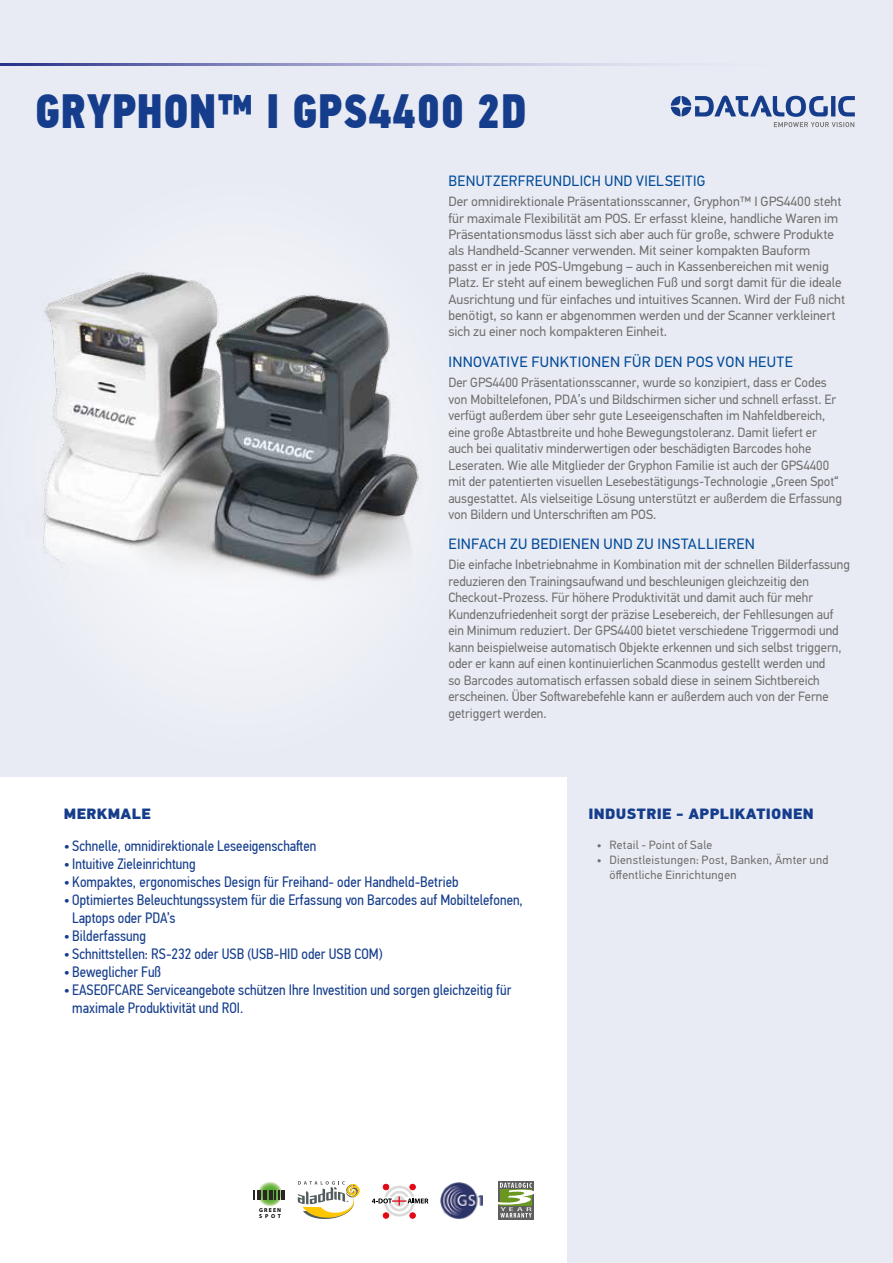
<style>
.page{position:relative;width:893px;height:1263px;background:#e8ebf3}
.page>*{position:absolute;margin:0;border:0;box-sizing:border-box;transform-origin:0 0}
.t1{font:48px "PF Din Text Cond Pro X Black";letter-spacing:.01em;color:#153d8c;scale:.91 1}
.t2{font:15px/18px "PF Din Text Cond Pro";color:#153d8c}
.t3{font:15px "PF Din Text Pro";letter-spacing:.025em;color:#004a99}
.t4{font:900 15px "PF Din Text Pro";letter-spacing:.02em;color:#153d8c}
.t5{font:15px "PF Din Text Pro";letter-spacing:.025em;color:#004a99;scale:.96 1}
.t6{font:13.5px/16.5px "PF Din Text Pro";color:#706f6f;scale:.96 1}
.t7{font:13.5px/16.2px "PF Din Text Pro";color:#706f6f}
.t8{font:12px/15px "PF Din Text Pro";letter-spacing:.025em;color:#706f6f}
.t9{font:700 5.7px/5.7px "Myriad Pro";letter-spacing:.2em;color:#000}
</style>
<div class="page">
<svg style="left:0;top:64px;width:645px;height:1px"></svg>
<svg style="left:671px;top:96px;width:184px;height:31px"></svg>
<div style="left:0;top:777px;width:567px;height:486px;background:#fff"></div>
<svg style="left:298px;top:1181px;width:62px;height:38px"></svg>
<img style="left:440px;top:1182px;width:43px;height:37px">
<svg style="left:257px;top:1181px;width:25px;height:25px"></svg>
<svg style="left:254px;top:1190px;width:7px;height:10px"></svg>
<hr style="left:263px;top:1190px;width:4px;height:10px;background:#2b2523">
<svg style="left:269px;top:1190px;width:16px;height:10px"></svg>
<svg style="left:498px;top:1181px;width:36px;height:38px"></svg>
<svg style="left:498px;top:1183px;width:36px;height:34px"></svg>
<svg style="left:372px;top:1184px;width:56px;height:34px"></svg>
<img style="left:43px;top:272px;width:376px;height:360px">
<h1 class="t1" style="left:35px;top:81px;width:542px">GRYPHON™ I GPS4400 2D</h1>
<p class="t5" style="left:448px;top:172px;width:269px">BENUTZERFREUNDLICH UND VIELSEITIG</p>
<p class="t7" style="left:448px;top:194px;width:398px">Der omnidirektionale Präsentationsscanner, Gryphon™ I GPS4400 steht für maximale Flexibilität am POS. Er erfasst kleine, handliche Waren im Präsentationsmodus lässt sich aber auch für große, schwere Produkte als Handheld-Scanner verwenden. Mit seiner kompakten Bauform<br>passt er in jede POS-Umgebung – auch in Kassenbereichen mit wenig Platz. Er steht auf einem beweglichen Fuß und sorgt damit für die ideale Ausrichtung und für einfaches und intuitives Scannen. Wird der Fuß nicht benötigt, so kann er abgenommen werden und der Scanner verkleinert sich zu einer noch kompakteren Einheit.</p>
<p class="t3" style="left:449px;top:353px;width:346px">INNOVATIVE FUNKTIONEN FÜR DEN POS VON HEUTE</p>
<p class="t6" style="left:448px;top:375px;width:412px">Der GPS4400 Präsentationsscanner, wurde so konzipiert, dass er Codes von Mobiltelefonen, PDA’s und Bildschirmen sicher und schnell erfasst. Er verfügt außerdem über sehr gute Leseeigenschaften im Nahfeldbereich, eine große Abtastbreite und hohe Bewegungstoleranz. Damit liefert er auch bei qualitativ minderwertigen oder beschädigten Barcodes hohe Leseraten. Wie alle Mitglieder der Gryphon Familie ist auch der GPS4400 mit der patentierten visuellen Lesebestätigungs-Technologie „Green Spot“ ausgestattet. Als vielseitige Lösung unterstützt er außerdem die Erfassung von Bildern und Unterschriften am POS.</p>
<p class="t3" style="left:449px;top:535px;width:308px">EINFACH ZU BEDIENEN UND ZU INSTALLIEREN</p>
<p class="t6" style="left:448px;top:557px;width:420px">Die einfache Inbetriebnahme in Kombination mit der schnellen Bilderfassung reduzieren den Trainingsaufwand und beschleunigen gleichzeitig den Checkout-Prozess. Für höhere Produktivität und damit auch für mehr Kundenzufriedenheit sorgt der präzise Lesebereich, der Fehllesungen auf ein Minimum reduziert. Der GPS4400 bietet verschiedene Triggermodi und kann beispielweise automatisch Objekte erkennen und sich selbst triggern, oder er kann auf einen kontinuierlichen Scanmodus gestellt werden und<br>so Barcodes automatisch erfassen sobald diese in seinem Sichtbereich erscheinen. Über Softwarebefehle kann er außerdem auch von der Ferne getriggert werden.</p>
<p class="t4" style="left:64px;top:804px;width:88px">MERKMALE</p>
<p class="t2" style="left:64px;top:836px;width:254px">• Schnelle, omnidirektionale Leseeigenschaften</p>
<p class="t2" style="left:64px;top:854px;width:133px">• Intuitive Zieleinrichtung</p>
<p class="t2" style="left:64px;top:872px;width:396px">• Kompaktes, ergonomisches Design für Freihand- oder Handheld-Betrieb</p>
<p class="t2" style="left:72px;top:890px;width:452px;text-indent:-9px">• Optimiertes Beleuchtungssystem für die Erfassung von Barcodes auf Mobiltelefonen,<br>Laptops oder PDA’s</p>
<p class="t2" style="left:64px;top:926px;width:84px">• Bilderfassung</p>
<p class="t2" style="left:64px;top:944px;width:320px">• Schnittstellen: RS-232 oder USB (USB-HID oder USB COM)</p>
<p class="t2" style="left:64px;top:962px;width:99px">• Beweglicher Fuß</p>
<p class="t2" style="left:72px;top:980px;width:441px;text-indent:-9px">• EASEOFCARE Serviceangebote schützen Ihre Investition und sorgen gleichzeitig für maximale Produktivität und ROI.</p>
<p class="t4" style="left:588px;top:804px;width:227px">INDUSTRIE - APPLIKATIONEN</p>
<p class="t8" style="left:597px;top:837px;width:117px">• Retail - Point of Sale</p>
<p class="t8" style="left:609px;top:852px;width:220px;text-indent:-13px">• Dienstleistungen: Post, Banken, Ämter und öffentliche Einrichtungen</p>
<p class="t9" style="left:259px;top:1207px;width:23px">GREEN<br>SPOT</p>
</div>
